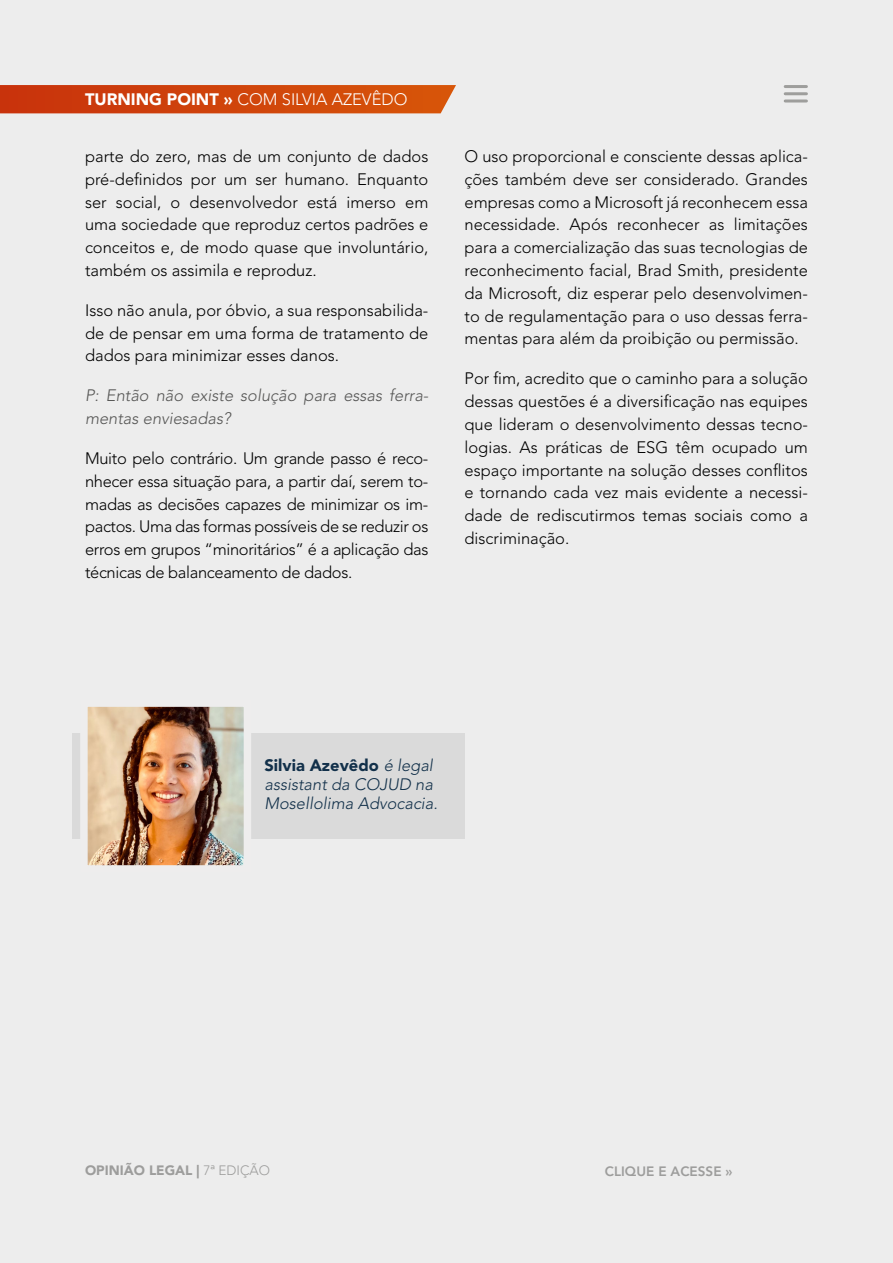
<style>
.page{position:relative;width:893px;height:1263px;background:#ededed}
.page>*{position:absolute;margin:0;border:0;box-sizing:border-box;transform-origin:0 0}
.t1{font:300 16.5px/22.8px "Avenir LT Std";color:#000;text-align:justify}
.t2{font:italic 300 16.5px/18.8px "Avenir LT Std";color:#12304a}
.t3{font:italic 300 16.5px/22.8px "Avenir LT Std";color:#575756}
.t4{font:300 16.5px "Avenir LT Std";color:#fff}
.t5{font:900 13.5px "Avenir LT Std";color:#9d9d9c}
.t6{font:800 13.5px "Avenir LT Std";color:#9d9d9c}
.s1{font-weight:900}
.s2{font-weight:900;font-style:normal}
.s3{font-weight:300}
</style>
<div class="page">
<svg style="left:0;top:85px;width:456px;height:28px;background:#d0460e"></svg>
<hr style="left:785px;top:85px;width:21px;height:3px;background:#9e9e9c">
<hr style="left:785px;top:92px;width:21px;height:3px;background:#9e9e9c">
<hr style="left:785px;top:99px;width:21px;height:3px;background:#9e9e9c">
<div style="left:72px;top:733px;width:393px;height:105px;background:#dadada"></div>
<img style="left:89px;top:708px;width:153px;height:156px">
<div style="left:80px;top:699px;width:171px;height:174px;border:8px solid #eeeded"></div>
<p class="t4" style="left:85px;top:90px;width:324px"><span class="s1">TURNING POINT »</span> COM SILVIA AZEVÊDO</p>
<p class="t1" style="left:85px;top:145px;width:345px">parte do zero, mas de um conjunto de dados pré-definidos por um ser humano. Enquanto ser social, o desenvolvedor está imerso em uma sociedade que reproduz certos padrões e conceitos e, de modo quase que involuntário, também os assimila e reproduz.</p>
<p class="t1" style="left:85px;top:299px;width:345px">Isso não anula, por óbvio, a sua responsabilida&shy;de de pensar em uma forma de tratamento de dados para minimizar esses danos.</p>
<p class="t3" style="left:85px;top:384px;width:345px">P: Então não existe solução para essas ferra&shy;mentas enviesadas?</p>
<p class="t1" style="left:85px;top:447px;width:345px">Muito pelo contrário. Um grande passo é reco&shy;nhecer essa situação para, a partir daí, serem to&shy;madas as decisões capazes de minimizar os im&shy;pactos. Uma das formas possíveis de se reduzir os erros em grupos “minoritários” é a aplicação das técnicas de balanceamento de dados.</p>
<p class="t1" style="left:465px;top:145px;width:345px">O uso proporcional e consciente dessas aplica&shy;ções também deve ser considerado. Grandes empresas como a Microsoft já reconhecem essa necessidade. Após reconhecer as limitações para a comercialização das suas tecnologias de reconhecimento facial, Brad Smith, presidente da Microsoft, diz esperar pelo desenvolvimen&shy;to de regulamentação para o uso dessas ferra&shy;mentas para além da proibição ou permissão.</p>
<p class="t1" style="left:465px;top:367px;width:345px">Por fim, acredito que o caminho para a solução dessas questões é a diversificação nas equipes que lideram o desenvolvimento dessas tecno&shy;logias. As práticas de ESG têm ocupado um espaço importante na solução desses conflitos e tornando cada vez mais evidente a necessi&shy;dade de rediscutirmos temas sociais como a discriminação.</p>
<p class="t2" style="left:264px;top:756px;width:175px"><span class="s2">Silvia Azevêdo</span> é legal assistant da COJUD na<br>Mosellolima Advocacia.</p>
<p class="t5" style="left:85px;top:1162px;width:187px">OPINIÃO LEGAL | <span class="s3">7a EDIÇÃO</span></p>
<p class="t6" style="left:605px;top:1164px;width:129px">CLIQUE E ACESSE »</p>
</div>
